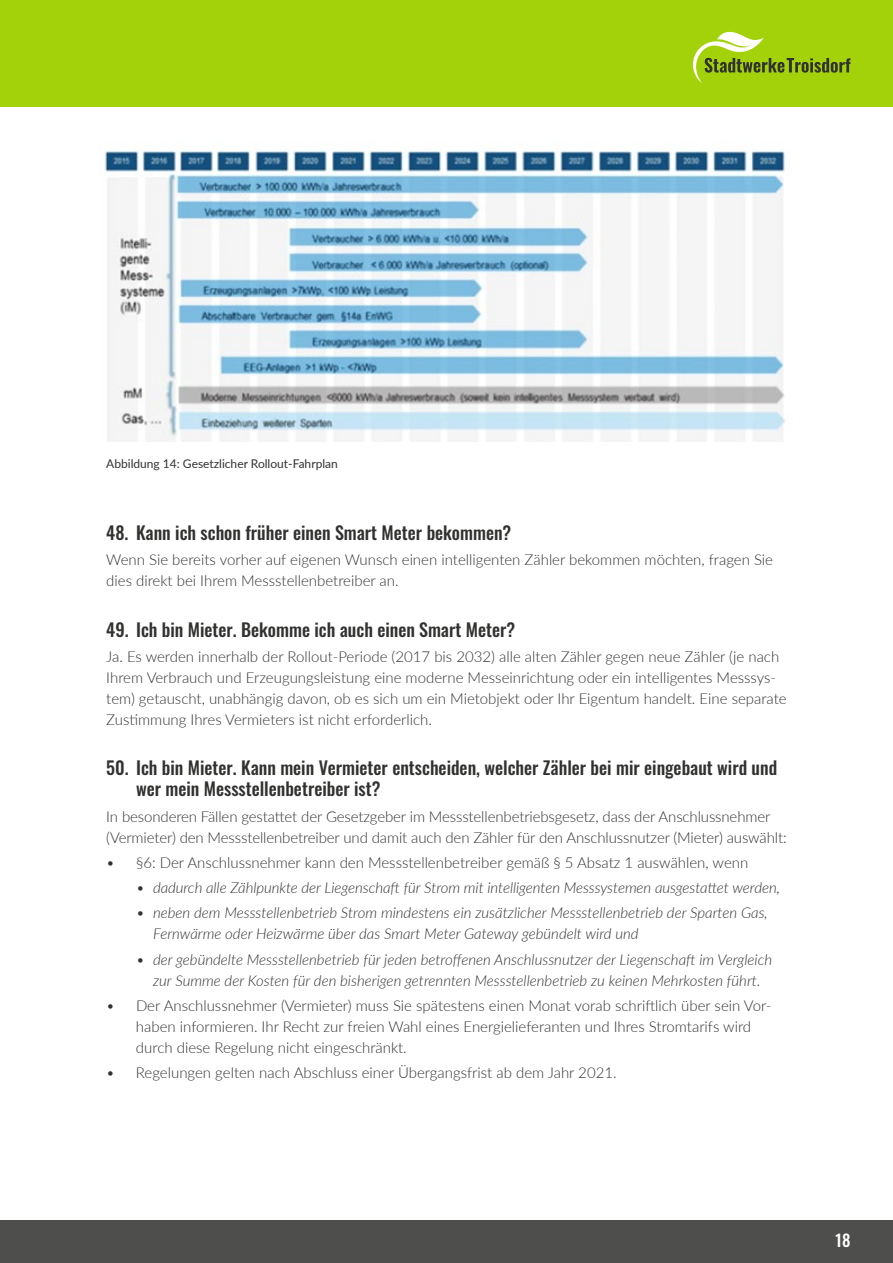
<style>
.page{position:relative;width:893px;height:1263px;background:#fff}
.page>*{position:absolute;margin:0;border:0;box-sizing:border-box;transform-origin:0 0}
.t1{font:500 18px/21px "Oswald";color:#313130}
.t2{font:500 16.5px "Oswald";color:#fff}
.t3{font:300 15px/21px "Lato";color:#313130}
.t4{font:italic 300 15px/21px "Lato";color:#313130}
.t5{font:12px "Lato";color:#313130}
</style>
<div class="page">
<div style="left:0;top:0;width:893px;height:106px;background:#a3d20a"></div>
<div style="left:0;top:1220px;width:893px;height:43px;background:#4e4e4d"></div>
<svg style="left:693px;top:32px;width:157px;height:51px"></svg>
<img style="left:104px;top:150px;width:681px;height:292px">
<p class="t5" style="left:106px;top:455px;width:233px">Abbildung 14: Gesetzlicher Rollout-Fahrplan</p>
<p class="t1" style="left:106px;top:520px;width:406px">48. Kann ich schon früher einen Smart Meter bekommen?</p>
<p class="t3" style="left:106px;top:548px;width:668px">Wenn Sie bereits vorher auf eigenen Wunsch einen intelligenten Zähler bekommen möchten, fragen Sie dies direkt bei Ihrem Messstellenbetreiber an.</p>
<p class="t1" style="left:106px;top:617px;width:410px">49. Ich bin Mieter. Bekomme ich auch einen Smart Meter?</p>
<p class="t3" style="left:106px;top:645px;width:682px">Ja. Es werden innerhalb der Rollout-Periode (2017 bis 2032) alle alten Zähler gegen neue Zähler (je nach Ihrem Verbrauch und Erzeugungsleistung eine moderne Messeinrichtung oder ein intelligentes Messsys&shy;tem) getauscht, unabhängig davon, ob es sich um ein Mietobjekt oder Ihr Eigentum handelt. Eine separate Zustimmung Ihres Vermieters ist nicht erforderlich.</p>
<p class="t1" style="left:136px;top:756px;width:643px;text-indent:-30px">50. Ich bin Mieter. Kann mein Vermieter entscheiden, welcher Zähler bei mir eingebaut wird und wer mein Messstellenbetreiber ist?</p>
<p class="t3" style="left:106px;top:805px;width:682px">In besonderen Fällen gestattet der Gesetzgeber im Messstellenbetriebsgesetz, dass der Anschlussnehmer (Vermieter) den Messstellenbetreiber und damit auch den Zähler für den Anschlussnutzer (Mieter) auswählt:</p>
<p class="t3" style="left:106px;top:851px;width:643px">• §6: Der Anschlussnehmer kann den Messstellenbetreiber gemäß § 5 Absatz 1 auswählen, wenn</p>
<p class="t4" style="left:136px;top:876px;width:645px">• dadurch alle Zählpunkte der Liegenschaft für Strom mit intelligenten Messsystemen ausgestattet werden,</p>
<p class="t4" style="left:153px;top:902px;width:616px;text-indent:-17px">• neben dem Messstellenbetrieb Strom mindestens ein zusätzlicher Messstellenbetrieb der Sparten Gas,<br>Fernwärme oder Heizwärme über das Smart Meter Gateway gebündelt wird und</p>
<p class="t4" style="left:136px;top:948px;width:638px;text-align:center">• der gebündelte Messstellenbetrieb für jeden betroffenen Anschlussnutzer der Liegenschaft im Vergleich zur Summe der Kosten für den bisherigen getrennten Messstellenbetrieb zu keinen Mehrkosten führt.</p>
<p class="t3" style="left:136px;top:994px;width:637px;text-indent:-30px">• Der Anschlussnehmer (Vermieter) muss Sie spätestens einen Monat vorab schriftlich über sein Vor&shy;haben informieren. Ihr Recht zur freien Wahl eines Energielieferanten und Ihres Stromtarifs wird durch diese Regelung nicht eingeschränkt.</p>
<p class="t3" style="left:106px;top:1061px;width:512px">• Regelungen gelten nach Abschluss einer Übergangsfrist ab dem Jahr 2021.</p>
<p class="t2" style="left:836px;top:1225px;width:16px">18</p>
</div>
